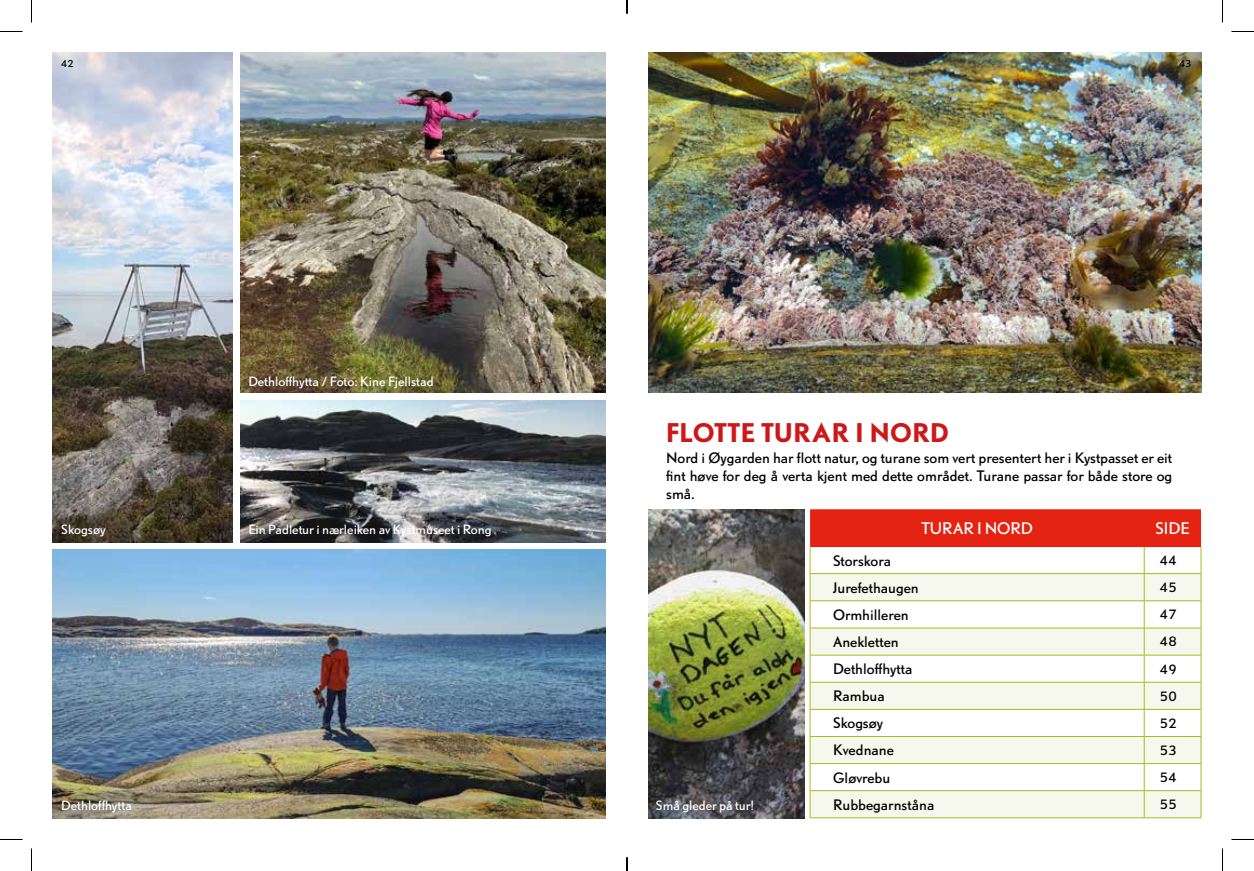
<style>
.page{position:relative;width:1254px;height:871px;background:#fff}
.page>*{position:absolute;margin:0;border:0;box-sizing:border-box;transform-origin:0 0}
.t1{font:700 24px "DTL Nobel TOT";letter-spacing:.03em;color:#cd1719}
.t2{font:15px "DTL Nobel TOT";color:#fff}
.t3{font:13.5px/18px "DTL Nobel TOT";color:#000;text-align:justify}
.t4{font:12px "DTL Nobel TOT";color:#fff}
.t5{font:12px "DTL Nobel TOT";color:#000}
.t6{font:9px "DTL Nobel TOT";color:#000}
</style>
<div class="page">
<img style="left:240px;top:53px;width:366px;height:340px">
<img style="left:240px;top:400px;width:366px;height:142px">
<img style="left:648px;top:53px;width:553px;height:340px">
<svg style="left:810px;top:509px;width:391px;height:309px"></svg>
<img style="left:648px;top:509px;width:157px;height:309px">
<img style="left:53px;top:549px;width:553px;height:269px">
<img style="left:53px;top:53px;width:180px;height:489px">
<svg style="left:0;top:31px;width:22px;height:1px"></svg>
<svg style="left:1231px;top:31px;width:23px;height:1px"></svg>
<svg style="left:0;top:839px;width:22px;height:1px"></svg>
<svg style="left:1231px;top:839px;width:23px;height:1px"></svg>
<svg style="left:31px;top:0;width:1px;height:23px"></svg>
<svg style="left:31px;top:848px;width:1px;height:23px"></svg>
<svg style="left:1222px;top:0;width:1px;height:23px"></svg>
<svg style="left:1222px;top:848px;width:1px;height:23px"></svg>
<svg style="left:626px;top:0;width:2px;height:14px"></svg>
<svg style="left:626px;top:857px;width:2px;height:14px"></svg>
<p class="t6" style="left:61px;top:57px;width:14px">42</p>
<p class="t4" style="left:248px;top:373px;width:187px">Dethloffhytta / Foto: Kine Fjellstad</p>
<h1 class="t1" style="left:666px;top:415px;width:284px">FLOTTE TURAR I NORD</h1>
<p class="t6" style="left:1179px;top:57px;width:14px">43</p>
<p class="t3" style="left:666px;top:448px;width:508px">Nord i Øygarden har flott natur, og turane som vert presentert her i Kystpasset er eit fint høve for deg å verta kjent med dette området. Turane passar for både store og små.</p>
<p class="t2" style="left:921px;top:518px;width:113px">TURAR I NORD</p>
<p class="t2" style="left:1155px;top:518px;width:36px">SIDE</p>
<p class="t3" style="left:833px;top:551px;width:60px">Storskora</p>
<p class="t5" style="left:1160px;top:552px;width:18px">44</p>
<p class="t3" style="left:833px;top:578px;width:87px">Jurefethaugen</p>
<p class="t5" style="left:1160px;top:579px;width:18px">45</p>
<p class="t3" style="left:833px;top:605px;width:77px">Ormhilleren</p>
<p class="t5" style="left:1160px;top:606px;width:18px">47</p>
<p class="t3" style="left:833px;top:632px;width:67px">Anekletten</p>
<p class="t5" style="left:1160px;top:633px;width:18px">48</p>
<p class="t3" style="left:833px;top:660px;width:81px">Dethloffhytta</p>
<p class="t5" style="left:1160px;top:661px;width:18px">49</p>
<p class="t3" style="left:833px;top:687px;width:53px">Rambua</p>
<p class="t5" style="left:1160px;top:688px;width:18px">50</p>
<p class="t3" style="left:833px;top:714px;width:52px">Skogsøy</p>
<p class="t5" style="left:1160px;top:715px;width:18px">52</p>
<p class="t3" style="left:833px;top:741px;width:62px">Kvednane</p>
<p class="t5" style="left:1160px;top:742px;width:18px">53</p>
<p class="t3" style="left:833px;top:768px;width:59px">Gløvrebu</p>
<p class="t5" style="left:1160px;top:769px;width:18px">54</p>
<p class="t3" style="left:833px;top:795px;width:103px">Rubbegarnståna</p>
<p class="t5" style="left:1160px;top:796px;width:18px">55</p>
<p class="t4" style="left:61px;top:521px;width:46px">Skogsøy</p>
<p class="t4" style="left:248px;top:521px;width:245px">Ein Padletur i nærleiken av Kystmuseet i Rong</p>
<p class="t4" style="left:61px;top:797px;width:72px">Dethloffhytta</p>
<p class="t4" style="left:656px;top:797px;width:100px">Små gleder på tur!</p>
</div>
